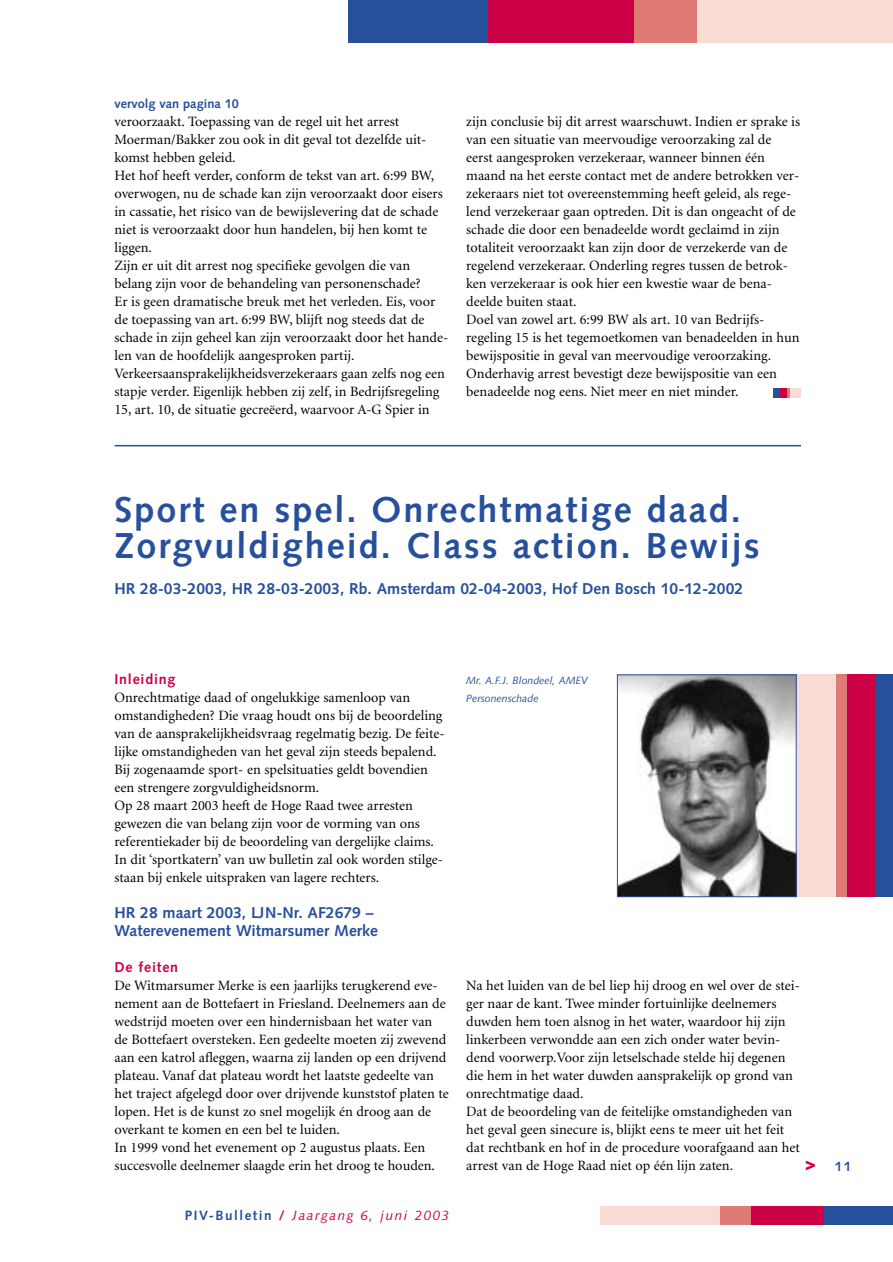
<style>
.page{position:relative;width:893px;height:1262px;background:#fff}
.page>*{position:absolute;margin:0;border:0;box-sizing:border-box;transform-origin:0 0}
.t1{font:700 36px/36px "Syntax";letter-spacing:.055em;color:#27509c}
.t2{font:700 15.75px/18px "Syntax";color:#27509c}
.t3{font:14.25px/18px "Minion";color:#000}
.t4{font:700 14.25px "Syntax";letter-spacing:.055em;color:#c04}
.t5{font:italic 13.5px "Syntax";letter-spacing:.11em;color:#c04}
.t6{font:700 13.5px "Syntax";color:#27509c}
.t7{font:700 12.75px "Syntax";color:#27509c}
.t8{font:italic 10.5px/18px "Syntax";color:#27509c}
.s1{font-weight:900;font-size:18px;color:#c04}
.s2{font-weight:700;font-style:normal;color:#27509c}
.s3{font-weight:700;font-style:normal}
</style>
<div class="page">
<div style="left:824px;top:1206px;width:68px;height:18px;background:#27509c"></div>
<div style="left:750px;top:1206px;width:74px;height:18px;background:#c04"></div>
<div style="left:717px;top:1206px;width:33px;height:18px;background:#df7a74"></div>
<div style="left:600px;top:1206px;width:119px;height:18px;background:#f8dcd4"></div>
<div style="left:349px;top:0;width:139px;height:43px;background:#27509c"></div>
<div style="left:488px;top:0;width:146px;height:43px;background:#c04"></div>
<div style="left:634px;top:0;width:67px;height:43px;background:#df7a74"></div>
<div style="left:697px;top:0;width:195px;height:43px;background:#f8dcd4"></div>
<div style="left:773px;top:388px;width:7px;height:10px;background:#27509c"></div>
<div style="left:780px;top:388px;width:7px;height:10px;background:#c04"></div>
<svg style="left:787px;top:388px;width:3px;height:10px"></svg>
<div style="left:790px;top:388px;width:11px;height:10px;background:#f8dcd4"></div>
<hr style="left:114px;top:445px;width:687px;height:1px;background:#27509c">
<img style="left:619px;top:676px;width:175px;height:219px">
<div style="left:617px;top:674px;width:179px;height:223px;border:1px solid #27509c"></div>
<div style="left:874px;top:674px;width:18px;height:223px;background:#27509c"></div>
<div style="left:847px;top:674px;width:27px;height:223px;background:#c04"></div>
<div style="left:834px;top:674px;width:13px;height:223px;background:#df7a74"></div>
<div style="left:796px;top:674px;width:39px;height:223px;background:#f8dcd4"></div>
<p class="t7" style="left:114px;top:98px;width:126px">vervolg van pagina 10</p>
<p class="t3" style="left:114px;top:114px;width:335px">veroorzaakt. Toepassing van de regel uit het arrest Moerman/Bakker zou ook in dit geval tot dezelfde uit&shy;komst hebben geleid.<br>Het hof heeft verder, conform de tekst van art. 6:99 BW, overwogen, nu de schade kan zijn veroorzaakt door eisers in cassatie, het risico van de bewijslevering dat de schade niet is veroorzaakt door hun handelen, bij hen komt te liggen.<br>Zijn er uit dit arrest nog specifieke gevolgen die van belang zijn voor de behandeling van personenschade?<br>Er is geen dramatische breuk met het verleden. Eis, voor de toepassing van art. 6:99 BW, blijft nog steeds dat de schade in zijn geheel kan zijn veroorzaakt door het hande&shy;len van de hoofdelijk aangesproken partij.<br>Verkeersaansprakelijkheidsverzekeraars gaan zelfs nog een stapje verder. Eigenlijk hebben zij zelf, in Bedrijfsregeling 15, art. 10, de situatie gecreëerd, waarvoor A-G Spier in</p>
<p class="t3" style="left:466px;top:114px;width:335px">zijn conclusie bij dit arrest waarschuwt. Indien er sprake is van een situatie van meervoudige veroorzaking zal de eerst aangesproken verzekeraar, wanneer binnen één maand na het eerste contact met de andere betrokken ver&shy;zekeraars niet tot overeenstemming heeft geleid, als rege&shy;lend verzekeraar gaan optreden. Dit is dan ongeacht of de schade die door een benadeelde wordt geclaimd in zijn totaliteit veroorzaakt kan zijn door de verzekerde van de regelend verzekeraar. Onderling regres tussen de betrok&shy;ken verzekeraar is ook hier een kwestie waar de bena&shy;deelde buiten staat.<br>Doel van zowel art. 6:99 BW als art. 10 van Bedrijfs&shy;regeling 15 is het tegemoetkomen van benadeelden in hun bewijspositie in geval van meervoudige veroorzaking.<br>Onderhavig arrest bevestigt deze bewijspositie van een benadeelde nog eens. Niet meer en niet minder.</p>
<h1 class="t1" style="left:114px;top:495px;width:647px">Sport en spel. Onrechtmatige daad.<br>Zorgvuldigheid. Class action. Bewijs</h1>
<p class="t2" style="left:114px;top:581px;width:630px">HR 28-03-2003, HR 28-03-2003, Rb. Amsterdam 02-04-2003, Hof Den Bosch 10-12-2002</p>
<p class="t4" style="left:114px;top:673px;width:62px">Inleiding</p>
<p class="t3" style="left:114px;top:690px;width:331px">Onrechtmatige daad of ongelukkige samenloop van omstandigheden? Die vraag houdt ons bij de beoordeling van de aansprakelijkheidsvraag regelmatig bezig. De feite&shy;lijke omstandigheden van het geval zijn steeds bepalend.<br>Bij zogenaamde sport- en spelsituaties geldt bovendien een strengere zorgvuldigheidsnorm.<br>Op 28 maart 2003 heeft de Hoge Raad twee arresten gewezen die van belang zijn voor de vorming van ons referentiekader bij de beoordeling van dergelijke claims.<br>In dit ‘sportkatern’ van uw bulletin zal ook worden stilge&shy;staan bij enkele uitspraken van lagere rechters.</p>
<p class="t2" style="left:114px;top:905px;width:265px">HR 28 maart 2003, LJN-Nr. AF2679 –<br>Waterevenement Witmarsumer Merke</p>
<p class="t4" style="left:114px;top:961px;width:65px">De feiten</p>
<p class="t3" style="left:114px;top:978px;width:336px">De Witmarsumer Merke is een jaarlijks terugkerend eve&shy;nement aan de Bottefaert in Friesland. Deelnemers aan de wedstrijd moeten over een hindernisbaan het water van de Bottefaert oversteken. Een gedeelte moeten zij zwevend aan een katrol afleggen, waarna zij landen op een drijvend plateau. Vanaf dat plateau wordt het laatste gedeelte van het traject afgelegd door over drijvende kunststof platen te lopen. Het is de kunst zo snel mogelijk én droog aan de overkant te komen en een bel te luiden.<br>In 1999 vond het evenement op 2 augustus plaats. Een succesvolle deelnemer slaagde erin het droog te houden.</p>
<p class="t3" style="left:466px;top:978px;width:335px">Na het luiden van de bel liep hij droog en wel over de stei&shy;ger naar de kant. Twee minder fortuinlijke deelnemers duwden hem toen alsnog in het water, waardoor hij zijn linkerbeen verwondde aan een zich onder water bevin&shy;dend voorwerp.Voor zijn letselschade stelde hij degenen die hem in het water duwden aansprakelijk op grond van onrechtmatige daad.<br>Dat de beoordeling van de feitelijke omstandigheden van het geval geen sinecure is, blijkt eens te meer uit het feit dat rechtbank en hof in de procedure voorafgaand aan het arrest van de Hoge Raad niet op één lijn zaten.</p>
<p class="t8" style="left:466px;top:672px;width:123px">Mr. A.F.J. Blondeel, AMEV<br>Personenschade</p>
<p class="t6" style="left:805px;top:1160px;width:48px"><span class="s1">&gt;</span> 11</p>
<p class="t5" style="left:185px;top:1210px;width:266px"><span class="s2">PIV-Bulletin</span> <span class="s3">/</span> Jaargang 6, juni 2003</p>
</div>
